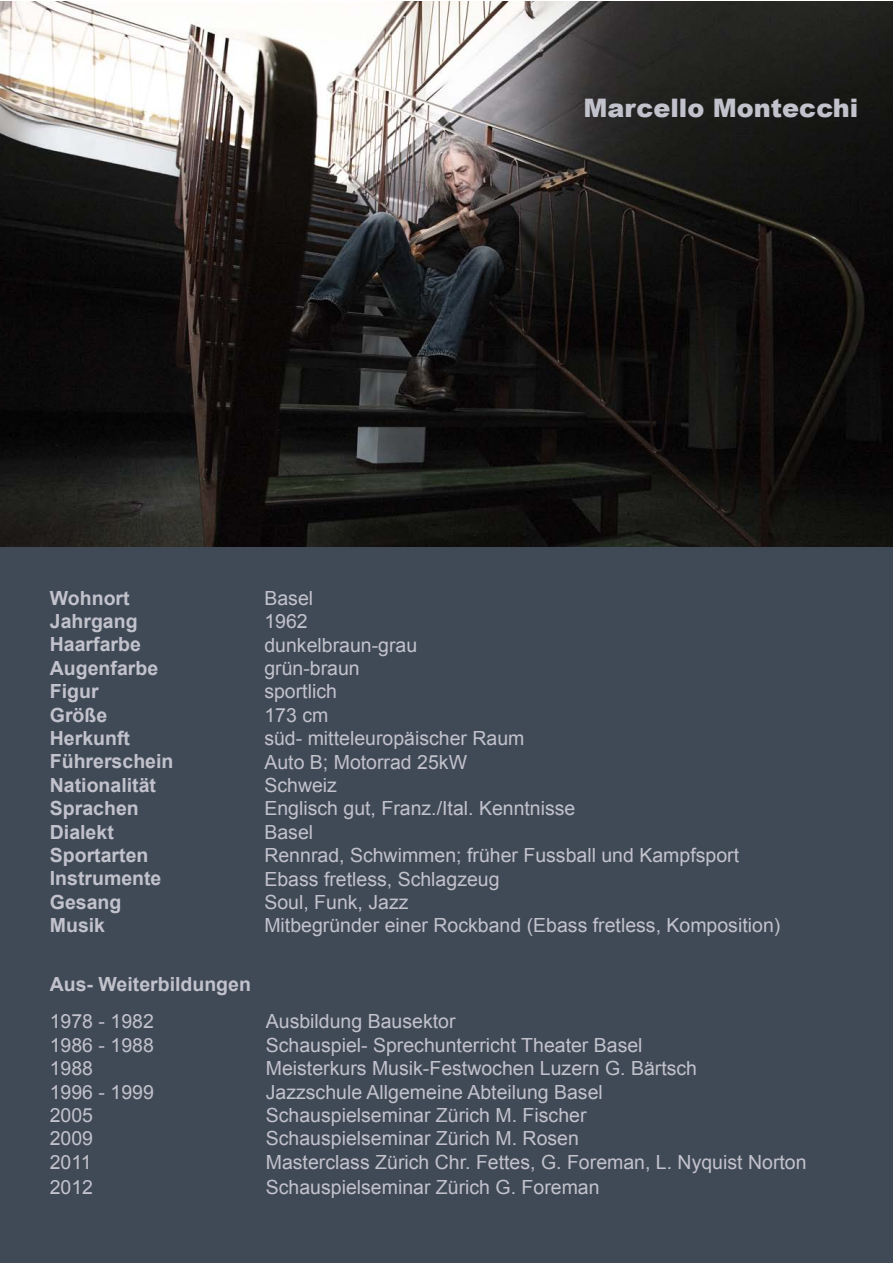
<style>
.page{position:relative;width:893px;height:1263px;background:#fff}
.page>*{position:absolute;margin:0;border:0;box-sizing:border-box;transform-origin:0 0}
.t1{font:900 25.5px "Arial";color:#c2c2cc}
.t2{font:19.5px/23.4px "Arial";color:#c2c2cc}
.t3{font:700 19.5px/23.4px "Arial";color:#c2c2cc}
</style>
<div class="page">
<div style="left:0;top:1px;width:892px;height:1262px;background:#404a56"></div>
<img style="left:0;top:1px;width:892px;height:546px">
<h1 class="t1" style="left:584px;top:89px;width:276px">Marcello Montecchi</h1>
<p class="t3" style="left:50px;top:586px;width:125px">Wohnort<br>Jahrgang<br>Haarfarbe<br>Augenfarbe<br>Figur<br>Größe<br>Herkunft<br>Führerschein<br>Nationalität<br>Sprachen<br>Dialekt<br>Sportarten<br>Instrumente<br>Gesang<br>Musik</p>
<p class="t2" style="left:264px;top:586px;width:517px">Basel<br>1962<br>dunkelbraun-grau<br>grün-braun<br>sportlich<br>173 cm<br>süd- mitteleuropäischer Raum<br>Auto B; Motorrad 25kW<br>Schweiz<br>Englisch gut, Franz./Ital. Kenntnisse<br>Basel<br>Rennrad, Schwimmen; früher Fussball und Kampfsport<br>Ebass fretless, Schlagzeug<br>Soul, Funk, Jazz<br>Mitbegründer einer Rockband (Ebass fretless, Komposition)</p>
<p class="t3" style="left:50px;top:972px;width:203px">Aus- Weiterbildungen</p>
<p class="t2" style="left:50px;top:1010px;width:106px">1978 - 1982</p>
<p class="t2" style="left:266px;top:1010px;width:191px">Ausbildung Bausektor</p>
<p class="t2" style="left:50px;top:1033px;width:106px">1986 - 1988</p>
<p class="t2" style="left:266px;top:1033px;width:378px">Schauspiel- Sprechunterricht Theater Basel</p>
<p class="t2" style="left:50px;top:1057px;width:45px">1988</p>
<p class="t2" style="left:266px;top:1057px;width:433px">Meisterkurs Musik-Festwochen Luzern G. Bärtsch</p>
<p class="t2" style="left:50px;top:1080px;width:106px">1996 - 1999</p>
<p class="t2" style="left:266px;top:1080px;width:339px">Jazzschule Allgemeine Abteilung Basel</p>
<p class="t2" style="left:50px;top:1103px;width:45px">2005</p>
<p class="t2" style="left:266px;top:1103px;width:322px">Schauspielseminar Zürich M. Fischer</p>
<p class="t2" style="left:50px;top:1127px;width:45px">2009</p>
<p class="t2" style="left:266px;top:1127px;width:315px">Schauspielseminar Zürich M. Rosen</p>
<p class="t2" style="left:50px;top:1150px;width:43px">2011</p>
<p class="t2" style="left:266px;top:1150px;width:542px">Masterclass Zürich Chr. Fettes, G. Foreman, L. Nyquist Norton</p>
<p class="t2" style="left:50px;top:1175px;width:45px">2012</p>
<p class="t2" style="left:266px;top:1175px;width:335px">Schauspielseminar Zürich G. Foreman</p>
</div>
